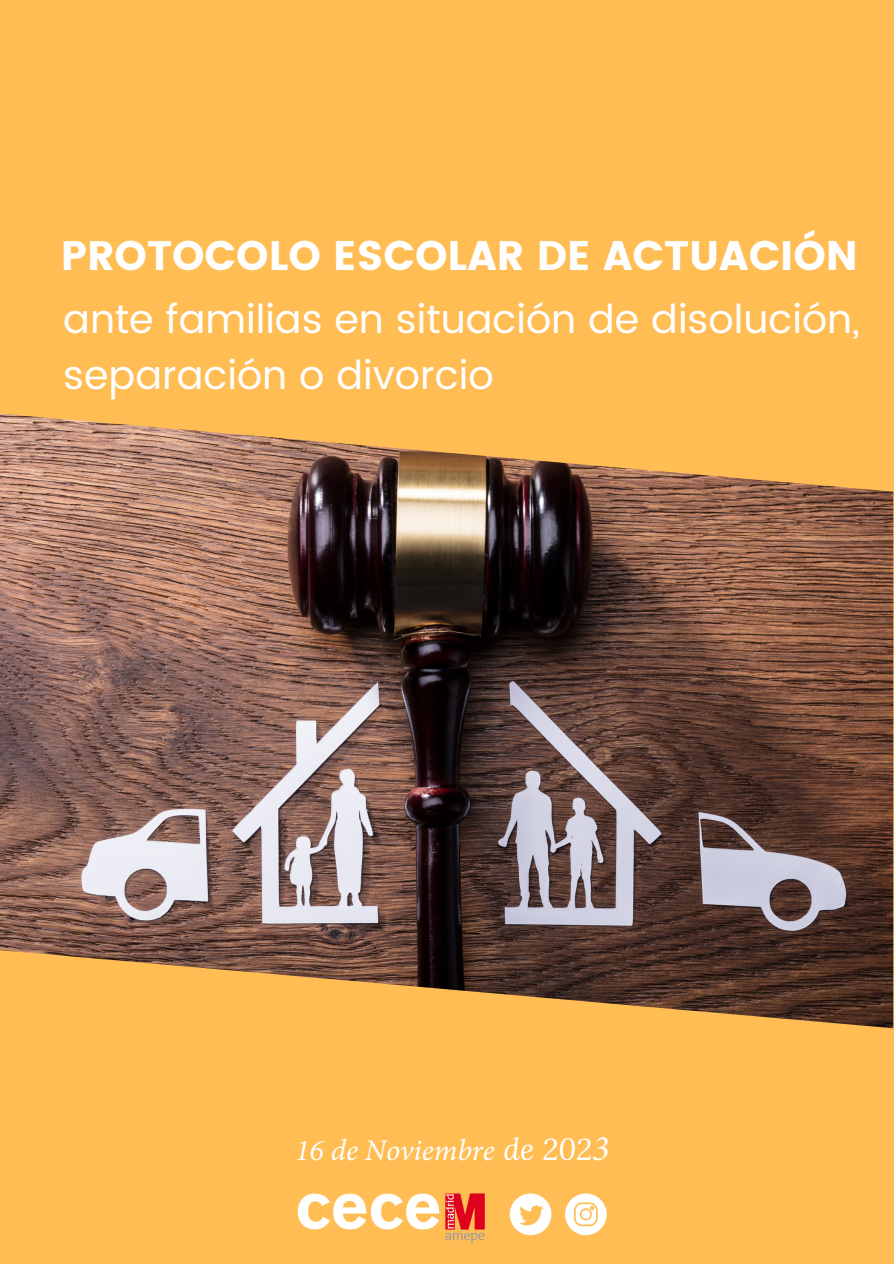
<style>
.page{position:relative;width:894px;height:1264px;background:#fff}
.page>*{position:absolute;margin:0;border:0;box-sizing:border-box;transform-origin:0 0}
.t1{font:41.25px "Poppins";color:#fff}
.t2{font:39.9px/55.7px "Poppins";color:#fff}
.t3{font:italic 30px "Minion Pro";color:#fff}
.s1{font-family:"Lora"}
.s2{font-size:36px}
</style>
<div class="page">
<div style="left:0;top:0;width:893px;height:1263px;background:#ffbd54"></div>
<img style="left:297px;top:1193px;width:188px;height:51px">
<svg style="left:565px;top:1193px;width:41px;height:42px"></svg>
<svg style="left:509px;top:1193px;width:42px;height:42px"></svg>
<img style="left:0;top:413px;width:893px;height:615px">
<p class="t1" style="left:61px;top:231px;width:798px">PROTOCOLO ESCOLAR DE ACTUACIÓN</p>
<p class="t2" style="left:63px;top:292px;width:797px">ante familias en situación de disolución, separación o divorcio</p>
<p class="t3" style="left:295px;top:1129px;width:315px">16 de Noviembre <span class="s1">de 202</span><span class="s2">3</span></p>
</div>
